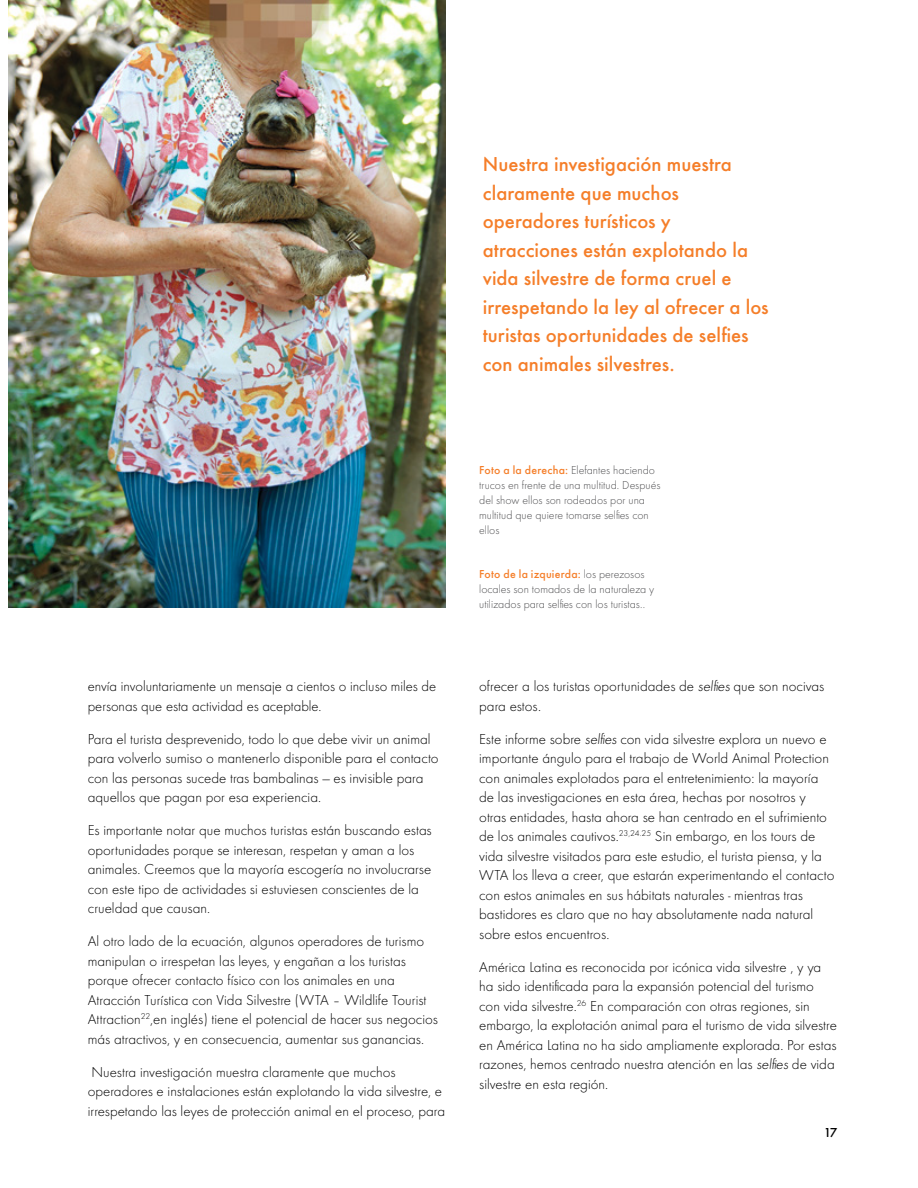
<style>
.page{position:relative;width:918px;height:1188px;background:#fff}
.page>*{position:absolute;margin:0;border:0;box-sizing:border-box;transform-origin:0 0}
.t1{font:500 21px/28.5px "Futura Round";color:#f57e29}
.t2{font:300 15px/19.5px "Futura Round";color:#000}
.t3{font:500 13.5px "Futura Round";color:#000}
.t4{font:300 12px/15px "Futura Round";color:#4d4d4f}
.s1{font-weight:500;color:#f57e29}
</style>
<div class="page">
<img style="left:9px;top:0;width:437px;height:608px">
<p class="t1" style="left:483px;top:148px;width:287px">Nuestra investigación muestra claramente que muchos operadores turísticos y atracciones están explotando la vida silvestre de forma cruel e irrespetando la ley al ofrecer a los turistas oportunidades de selfies con animales silvestres.</p>
<p class="t2" style="left:88px;top:676px;width:350px">envía involuntariamente un mensaje a cientos o incluso miles de personas que esta actividad es aceptable.</p>
<p class="t2" style="left:88px;top:729px;width:352px">Para el turista desprevenido, todo lo que debe vivir un animal para volverlo sumiso o mantenerlo disponible para el contacto con las personas sucede tras bambalinas — es invisible para aquellos que pagan por esa experiencia.</p>
<p class="t2" style="left:88px;top:820px;width:346px">Es importante notar que muchos turistas están buscando estas oportunidades porque se interesan, respetan y aman a los animales. Creemos que la mayoría escogería no involucrarse con este tipo de actividades si estuviesen conscientes de la crueldad que causan.</p>
<p class="t2" style="left:88px;top:931px;width:352px">Al otro lado de la ecuación, algunos operadores de turismo manipulan o irrespetan las leyes, y engañan a los turistas porque ofrecer contacto físico con los animales en una Atracción Turística con Vida Silvestre (WTA – Wildlife Tourist Attraction<sup>22</sup>,en inglés) tiene el potencial de hacer sus negocios más atractivos, y en consecuencia, aumentar sus ganancias.</p>
<p class="t2" style="left:88px;top:1062px;width:359px">Nuestra investigación muestra claramente que muchos operadores e instalaciones están explotando la vida silvestre, e irrespetando las leyes de protección animal en el proceso, para</p>
<p class="t4" style="left:479px;top:462px;width:183px"><span class="s1">Foto a la derecha:</span> Elefantes haciendo trucos en frente de una multitud. Después del show ellos son rodeados por una multitud que quiere tomarse selfies con ellos</p>
<p class="t4" style="left:479px;top:566px;width:177px"><span class="s1">Foto de la izquierda:</span> los perezosos locales son tomados de la naturaleza y utilizados para selfies con los turistas..</p>
<p class="t2" style="left:479px;top:676px;width:347px">ofrecer a los turistas oportunidades de selfies que son nocivas para estos.</p>
<p class="t2" style="left:479px;top:729px;width:357px">Este informe sobre selfies con vida silvestre explora un nuevo e importante ángulo para el trabajo de World Animal Protection con animales explotados para el entretenimiento: la mayoría de las investigaciones en esta área, hechas por nosotros y otras entidades, hasta ahora se han centrado en el sufrimiento de los animales cautivos.<sup>23,24.25</sup> Sin embargo, en los tours de vida silvestre visitados para este estudio, el turista piensa, y la WTA los lleva a creer, que estarán experimentando el contacto con estos animales en sus hábitats naturales - mientras tras bastidores es claro que no hay absolutamente nada natural sobre estos encuentros.</p>
<p class="t2" style="left:479px;top:957px;width:359px">América Latina es reconocida por icónica vida silvestre , y ya ha sido identificada para la expansión potencial del turismo con vida silvestre.<sup>26</sup> En comparación con otras regiones, sin embargo, la explotación animal para el turismo de vida silvestre en América Latina no ha sido ampliamente explorada. Por estas razones, hemos centrado nuestra atención en las selfies de vida silvestre en esta región.</p>
<p class="t3" style="left:825px;top:1123px;width:13px">17</p>
</div>
